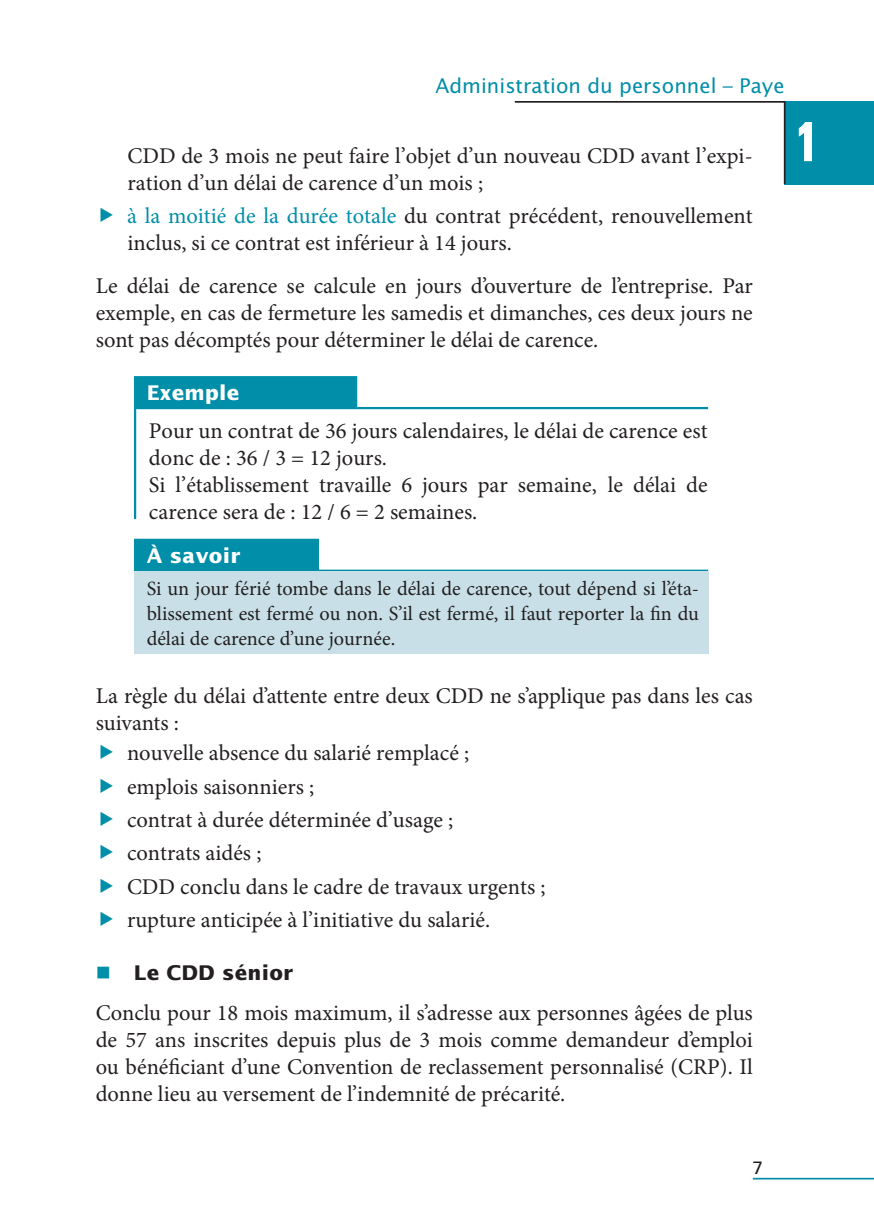
<style>
.page{position:relative;width:874px;height:1212px;background:#fff}
.page>*{position:absolute;margin:0;border:0;box-sizing:border-box;transform-origin:0 0}
.t1{font:700 condensed 54.45px "Univers LT Std";color:#fff;scale:.82 1}
.Texte_Courant{font:22.5px/27px "Minion Pro";color:#231f20}
.Exemple_Texte{font:22.5px/27px "Minion Pro";color:#231f20}
.Zoom{font:20.25px/24.8px "Minion Pro";color:#231f20;text-align:justify}
.t2{font:20.25px "Lucida Sans Std";color:#008ea8}
.t3{font:700 20.25px "Lucida Sans Std";letter-spacing:.01em;color:#231f20}
.Exemple_Titre{font:700 20.25px "Lucida Sans Std";letter-spacing:.01em;color:#fff}
.Zoom_Titre{font:700 20.25px "Lucida Sans Std";letter-spacing:.01em;color:#fff}
.t4{font:18px "Univers LT Std";color:#231f20}
.s1{color:#008ea8}
</style>
<div class="page">
<hr style="left:515px;top:101px;width:269px;height:2px;background:#231f20">
<hr style="left:753px;top:1178px;width:121px;height:1px;background:#008ea8">
<div style="left:784px;top:101px;width:90px;height:83px;background:#008ea8"></div>
<svg style="left:798px;top:122px;width:14px;height:40px"></svg>
<hr style="left:784px;top:101px;width:1px;height:83px;background:#231f20">
<div style="left:134px;top:376px;width:223px;height:32px;background:#008ea8"></div>
<hr style="left:134px;top:407px;width:574px;height:2px;background:#008ea8">
<div style="left:134px;top:539px;width:185px;height:31px;background:#008ea8"></div>
<hr style="left:134px;top:570px;width:574px;height:2px;background:#008ea8">
<hr style="left:134px;top:409px;width:2px;height:110px;background:#008ea8">
<div style="left:134px;top:572px;width:574px;height:82px;background:#c8dfe7"></div>
<p class="t2" style="left:435px;top:74px;width:351px">Administration du personnel – Paye</p>
<p class="Texte_Courant" style="left:128px;top:142px;width:627px">CDD de 3 mois ne peut faire l’objet d’un nouveau CDD avant l’expi-</p>
<p class="Texte_Courant" style="left:128px;top:169px;width:357px">ration d’un délai de carence d’un mois ;</p>
<p class="Texte_Courant" style="left:127px;top:203px;width:627px"><span class="s1">à la moitié de la durée totale</span> du contrat précédent, renouvellement inclus, si ce contrat est inférieur à 14 jours.</p>
<p class="Texte_Courant" style="left:96px;top:273px;width:658px;text-align:justify">Le délai de carence se calcule en jours d’ouverture de l’entreprise. Par exemple, en cas de fermeture les samedis et dimanches, ces deux jours ne sont pas décomptés pour déterminer le délai de carence.</p>
<p class="Exemple_Titre" style="left:147px;top:381px;width:94px">Exemple</p>
<p class="Exemple_Texte" style="left:149px;top:417px;width:560px">Pour un contrat de 36 jours calendaires, le délai de carence est donc de : 36 / 3 = 12 jours.</p>
<p class="Exemple_Texte" style="left:149px;top:471px;width:560px">Si l’établissement travaille 6 jours par semaine, le délai de carence sera de : 12 / 6 = 2 semaines.</p>
<p class="Zoom_Titre" style="left:147px;top:544px;width:95px">À savoir</p>
<p class="Zoom" style="left:147px;top:576px;width:554px">Si un jour férié tombe dans le délai de carence, tout dépend si l’éta&shy;blissement est fermé ou non. S’il est fermé, il faut reporter la fin du délai de carence d’une journée.</p>
<p class="Texte_Courant" style="left:96px;top:682px;width:658px">La règle du délai d’attente entre deux CDD ne s’applique pas dans les cas suivants :</p>
<p class="Texte_Courant" style="left:127px;top:740px;width:344px">nouvelle absence du salarié remplacé ;</p>
<p class="Texte_Courant" style="left:127px;top:773px;width:189px">emplois saisonniers ;</p>
<p class="Texte_Courant" style="left:127px;top:806px;width:328px">contrat à durée déterminée d’usage ;</p>
<p class="Texte_Courant" style="left:127px;top:840px;width:136px">contrats aidés ;</p>
<p class="Texte_Courant" style="left:127px;top:873px;width:420px">CDD conclu dans le cadre de travaux urgents ;</p>
<p class="Texte_Courant" style="left:127px;top:906px;width:365px">rupture anticipée à l’initiative du salarié.</p>
<p class="t3" style="left:134px;top:961px;width:161px">Le CDD sénior</p>
<p class="Texte_Courant" style="left:96px;top:999px;width:658px;text-align:justify">Conclu pour 18 mois maximum, il s’adresse aux personnes âgées de plus de 57 ans inscrites depuis plus de 3 mois comme demandeur d’emploi ou bénéficiant d’une Convention de reclassement personnalisé (CRP). Il donne lieu au versement de l’indemnité de précarité.</p>
<h1 class="t1" style="left:797px;top:108px;width:26px">1</h1>
<p class="t4" style="left:753px;top:1157px;width:12px">7</p>
</div>
